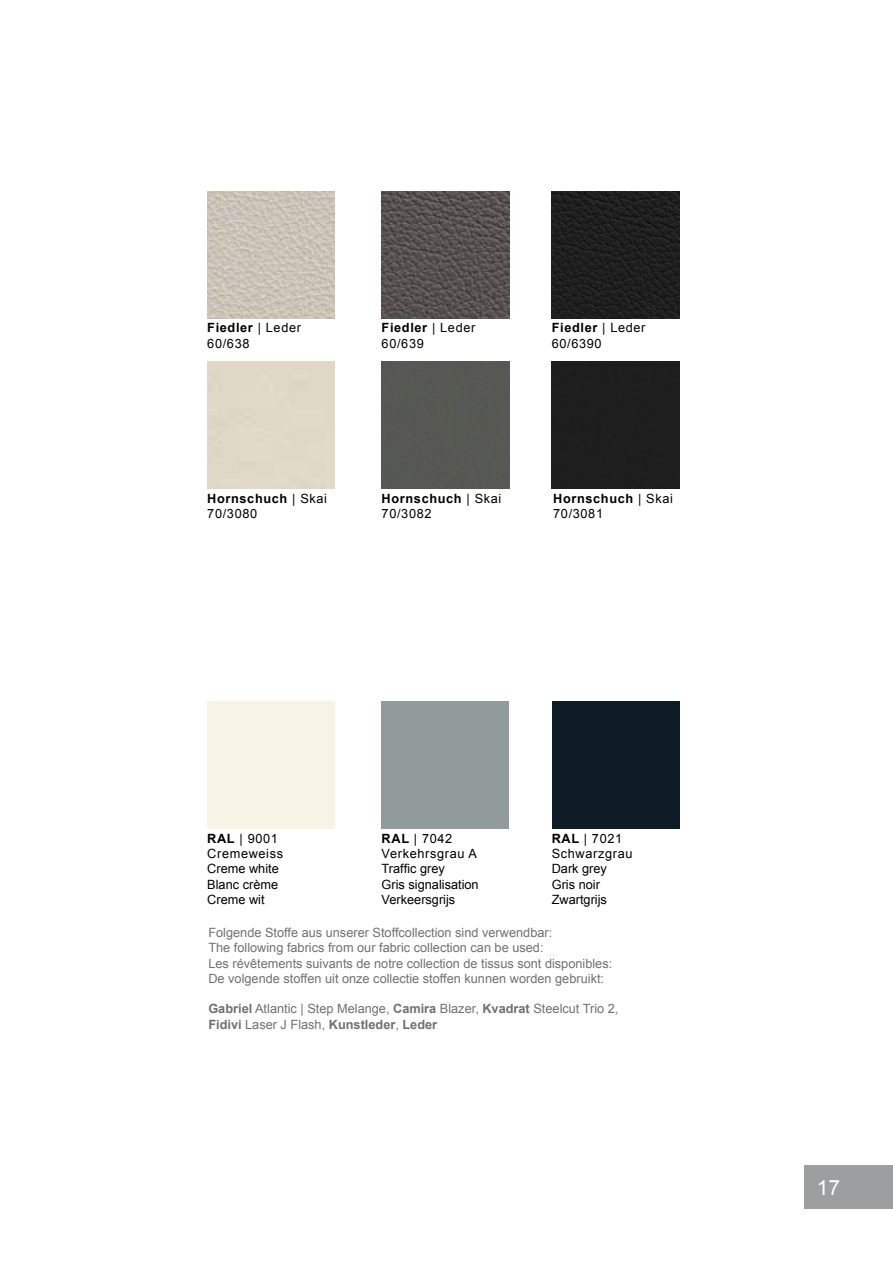
<style>
.page{position:relative;width:893px;height:1263px;background:#fff}
.page>*{position:absolute;margin:0;border:0;box-sizing:border-box;transform-origin:0 0}
.t1{font:21px "Arial";color:#fff}
.t2{font:12.75px/15.3px "Arial";color:#707172}
.t3{font:12.75px/15.3px "Arial";color:#000}
.s1{font-weight:700}
</style>
<div class="page">
<img style="left:382px;top:191px;width:127px;height:128px">
<div style="left:382px;top:361px;width:127px;height:128px;background:#575853"></div>
<img style="left:552px;top:191px;width:127px;height:128px">
<div style="left:552px;top:361px;width:127px;height:128px;background:#1e1e1e"></div>
<img style="left:207px;top:191px;width:128px;height:128px">
<div style="left:382px;top:702px;width:127px;height:127px;background:#919b9a"></div>
<div style="left:552px;top:702px;width:127px;height:127px;background:#0e1d25"></div>
<div style="left:207px;top:702px;width:128px;height:127px;background:#f7f4e6"></div>
<div style="left:804px;top:1165px;width:89px;height:44px;background:#9c9e9f"></div>
<p class="t3" style="left:207px;top:320px;width:95px"><span class="s1">Fiedler</span> | Leder<br>60/638</p>
<p class="t3" style="left:382px;top:320px;width:95px"><span class="s1">Fiedler</span> | Leder<br>60/639</p>
<p class="t3" style="left:552px;top:320px;width:95px"><span class="s1">Fiedler</span> | Leder<br>60/6390</p>
<p class="t3" style="left:207px;top:491px;width:121px"><span class="s1">Hornschuch</span> | Skai<br>70/3080</p>
<p class="t3" style="left:382px;top:491px;width:121px"><span class="s1">Hornschuch</span> | Skai<br>70/3082</p>
<p class="t3" style="left:553px;top:491px;width:121px"><span class="s1">Hornschuch</span> | Skai<br>70/3081</p>
<p class="t3" style="left:207px;top:831px;width:77px"><span class="s1">RAL</span> | 9001<br>Cremeweiss<br>Creme white<br>Blanc crème<br>Creme wit</p>
<p class="t3" style="left:382px;top:831px;width:99px"><span class="s1">RAL</span> | 7042<br>Verkehrsgrau A<br>Traffic grey<br>Gris signalisation<br>Verkeersgrijs</p>
<p class="t3" style="left:552px;top:831px;width:82px"><span class="s1">RAL</span> | 7021<br>Schwarzgrau<br>Dark grey<br>Gris noir<br>Zwartgrijs</p>
<p class="t2" style="left:208px;top:925px;width:405px">Folgende Stoffe aus unserer Stoffcollection sind verwendbar:<br>The following fabrics from our fabric collection can be used:<br>Les révêtements suivants de notre collection de tissus sont disponibles:<br>De volgende stoffen uit onze collectie stoffen kunnen worden gebruikt:</p>
<p class="t2" style="left:208px;top:1001px;width:412px"><span class="s1">Gabriel</span> Atlantic | Step Melange, <span class="s1">Camira</span> Blazer, <span class="s1">Kvadrat</span> Steelcut Trio 2,<br><span class="s1">Fidivi</span> Laser J Flash, <span class="s1">Kunstleder</span>, <span class="s1">Leder</span></p>
<h1 class="t1" style="left:817px;top:1173px;width:25px">17</h1>
</div>
